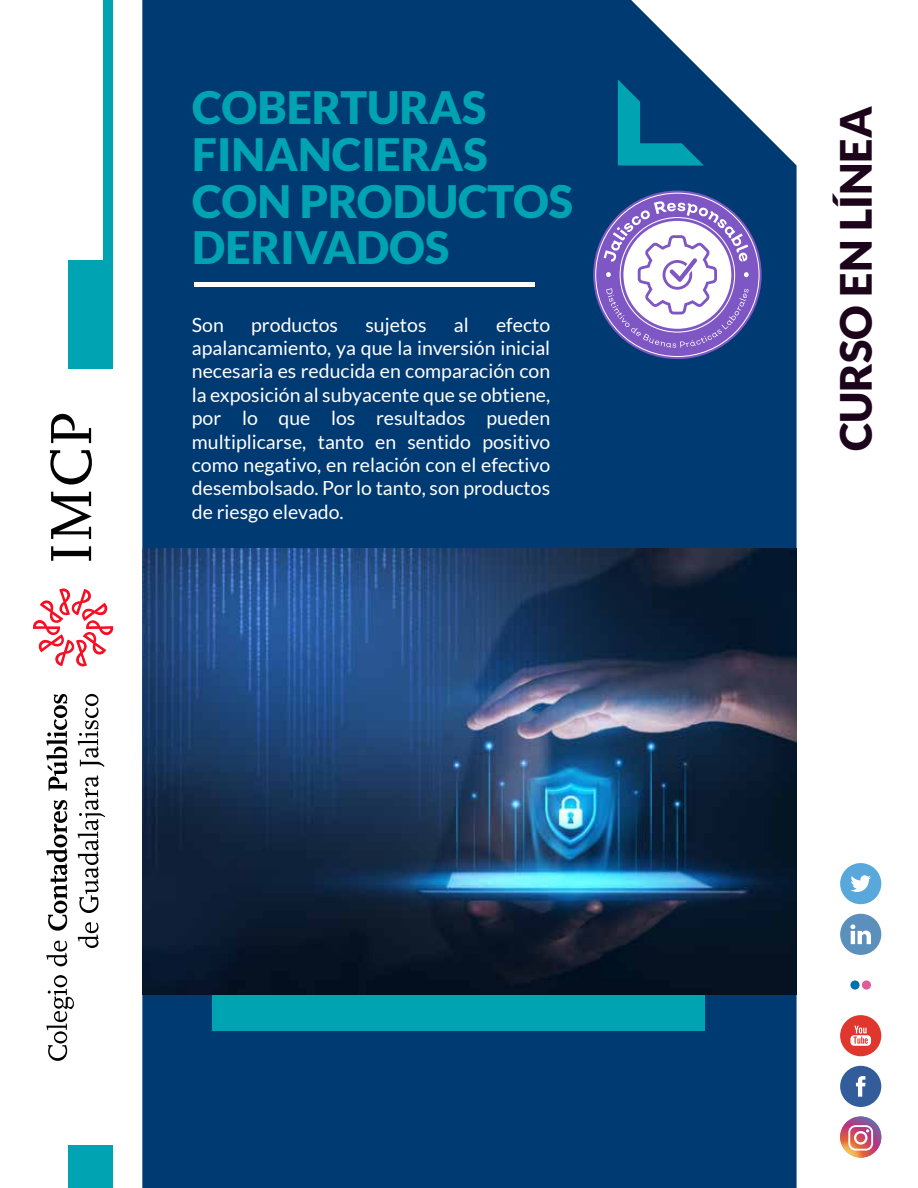
<style>
.page{position:relative;width:918px;height:1188px;background:#fff}
.page>*{position:absolute;margin:0;border:0;box-sizing:border-box;transform-origin:0 0}
.t1{font:900 44.7px/46.8px "Lato";color:#00a3b2}
.t2{font:900 43.05px "Lato";color:#1c041a}
.t3{font:19.5px/23.4px "Lato";color:#fff;text-align:justify}
</style>
<div class="page">
<svg style="left:33px;top:589px;width:80px;height:77px"></svg>
<svg style="left:78px;top:922px;width:20px;height:26px"></svg>
<svg style="left:46px;top:941px;width:21px;height:25px"></svg>
<svg style="left:46px;top:975px;width:28px;height:86px"></svg>
<svg style="left:46px;top:694px;width:21px;height:97px"></svg>
<svg style="left:78px;top:694px;width:27px;height:73px"></svg>
<svg style="left:46px;top:800px;width:21px;height:131px"></svg>
<svg style="left:78px;top:775px;width:27px;height:138px"></svg>
<svg style="left:50px;top:450px;width:42px;height:35px"></svg>
<svg style="left:51px;top:414px;width:40px;height:29px"></svg>
<svg style="left:51px;top:492px;width:41px;height:47px"></svg>
<svg style="left:51px;top:546px;width:40px;height:15px"></svg>
<div style="left:142px;top:0;width:655px;height:1188px;background:#003a73"></div>
<div style="left:104px;top:0;width:9px;height:367px;background:#00a3b2"></div>
<div style="left:68px;top:1146px;width:45px;height:42px;background:#00a3b2"></div>
<div style="left:213px;top:996px;width:492px;height:35px;background:#00a3b2"></div>
<hr style="left:194px;top:282px;width:341px;height:4px;background:#fff">
<svg style="left:618px;top:79px;width:86px;height:87px;background:#00618a"></svg>
<div style="left:68px;top:261px;width:45px;height:108px;background:#00a3b2"></div>
<svg style="left:840px;top:1066px;width:41px;height:41px"></svg>
<svg style="left:840px;top:1117px;width:41px;height:41px"></svg>
<div style="left:848px;top:1125px;width:25px;height:26px;border:2px solid #fff;border-radius:6px"></div>
<div style="left:854px;top:1131px;width:14px;height:14px;border:2px solid #fff;border-radius:50%"></div>
<svg style="left:840px;top:863px;width:41px;height:41px"></svg>
<svg style="left:840px;top:914px;width:41px;height:41px"></svg>
<svg style="left:840px;top:1015px;width:41px;height:41px"></svg>
<svg style="left:850px;top:980px;width:10px;height:10px"></svg>
<div style="left:862px;top:980px;width:9px;height:10px;background:#df5c99;border-radius:50%"></div>
<svg style="left:593px;top:191px;width:169px;height:168px"></svg>
<img style="left:143px;top:548px;width:653px;height:447px">
<h1 class="t1" style="left:192px;top:83px;width:382px">COBERTURAS<br>FINANCIERAS<br>CON PRODUCTOS<br>DERIVADOS</h1>
<p class="t3" style="left:192px;top:313px;width:34px">Son</p>
<p class="t3" style="left:251px;top:313px;width:88px">productos</p>
<p class="t3" style="left:365px;top:313px;width:63px">sujetos</p>
<p class="t3" style="left:454px;top:313px;width:16px">al</p>
<p class="t3" style="left:192px;top:313px;width:360px;text-indent:304px">efecto apalancamiento, ya que la inversión inicial necesaria es reducida en comparación con la exposición al subyacente que se obtiene, por lo que los resultados pueden multiplicarse, tanto en sentido positivo como negativo, en relación con el efectivo desembolsado. Por lo tanto, son productos de riesgo elevado.</p>
<h2 class="t2" style="left:831px;top:451px;width:346px;rotate:-90deg">CURSO EN LÍNEA</h2>
</div>
